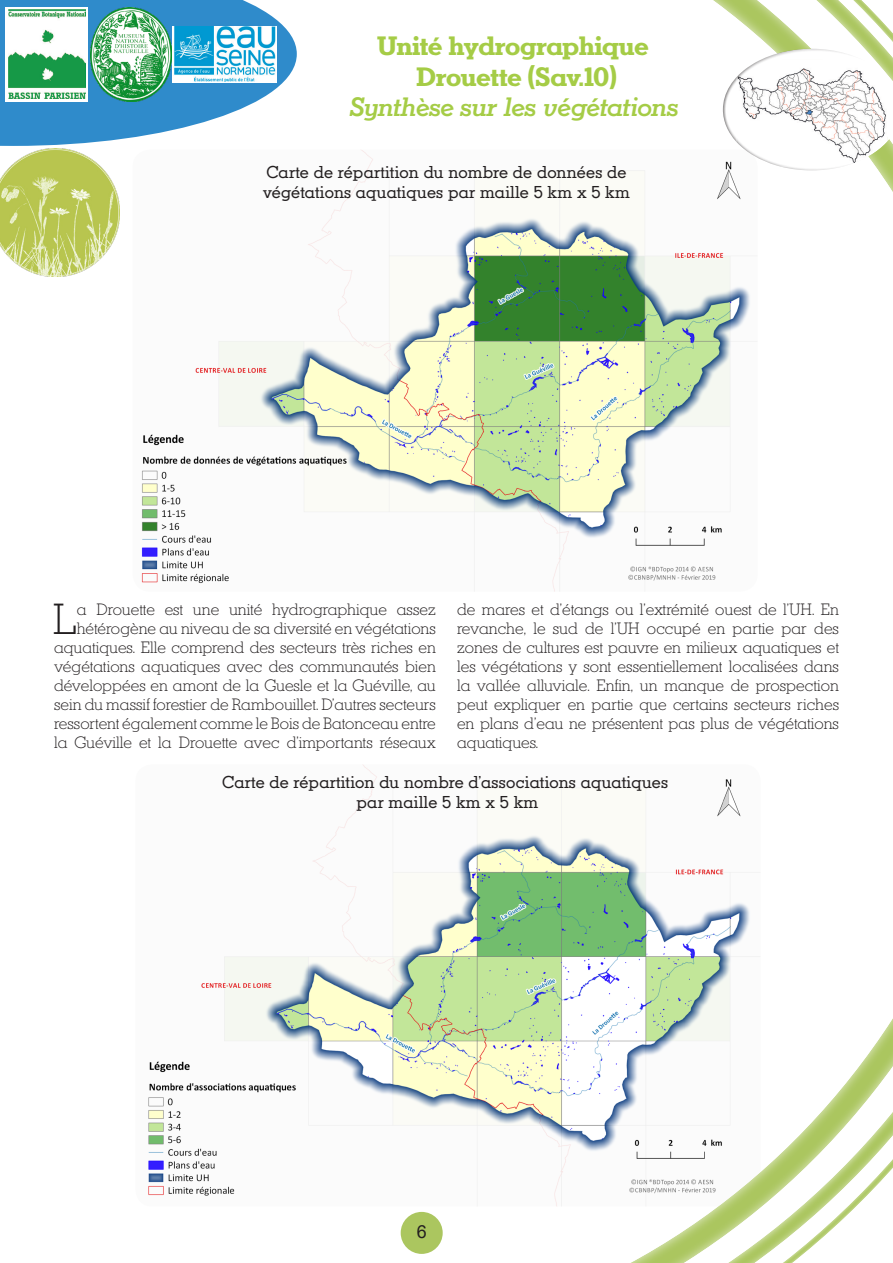
<style>
.page{position:relative;width:893px;height:1263px;background:#fff}
.page>*{position:absolute;margin:0;border:0;box-sizing:border-box;transform-origin:0 0}
.Arial_12_noir{font:300 41.7px "Karnak Pro";color:#231f20}
.t1{font:700 25.5px "Karnak Pro";color:#a5cc46}
.t2{font:italic 500 25.5px "Karnak Pro";color:#a5cc46}
.t3{font:18px "Arial";color:#231f20}
.t4{font:16.5px "Karnak Pro";color:#231f20}
.Arial_12_noir-2{font:300 15.75px/18.9px "Karnak Pro";color:#231f20;text-align:right}
</style>
<div class="page">
<div style="left:0;top:0;width:893px;height:1263px;background:#fff;opacity:.75"></div>
<div style="left:809px;top:47px;width:84px;height:125px;background:#fff;opacity:.75"></div>
<div style="left:723px;top:47px;width:151px;height:125px;background:#231f20;opacity:.75"></div>
<p class="t1" style="left:377px;top:29px;width:273px">Unité hydrographique</p>
<p class="t1" style="left:416px;top:59px;width:202px">Drouette (Sav.10)</p>
<p class="t2" style="left:349px;top:90px;width:330px">Synthèse sur les végétations</p>
<p class="t4" style="left:266px;top:161px;width:362px">Carte de répartition du nombre de données de</p>
<p class="t4" style="left:263px;top:181px;width:368px">végétations aquatiques par maille 5 km x 5 km</p>
<p class="Arial_12_noir" style="left:53px;top:592px;width:25px">L</p>
<p class="Arial_12_noir-2" style="left:54px;top:600px;width:383px">a Drouette est une unité hydrographique assez hétérogène au niveau de sa diversité en végétations aquatiques. Elle comprend des secteurs très riches en végétations aquatiques avec des communautés bien développées en amont de la Guesle et la Guéville, au sein du massif forestier de Rambouillet. D’autres secteurs ressortent également comme le Bois de Batonceau entre la Guéville et la Drouette avec d’importants réseaux</p>
<p class="Arial_12_noir-2" style="left:457px;top:600px;width:383px;text-align:justify">de mares et d’étangs ou l’extrémité ouest de l’UH. En revanche, le sud de l’UH occupé en partie par des zones de cultures est pauvre en milieux aquatiques et les végétations y sont essentiellement localisées dans la vallée alluviale. Enfin, un manque de prospection peut expliquer en partie que certains secteurs riches en plans d’eau ne présentent pas plus de végétations aquatiques.</p>
<p class="t4" style="left:222px;top:771px;width:447px">Carte de répartition du nombre d’associations aquatiques</p>
<p class="t4" style="left:356px;top:791px;width:183px">par maille 5 km x 5 km</p>
<p class="t3" style="left:417px;top:1219px;width:12px">6</p>
</div>
